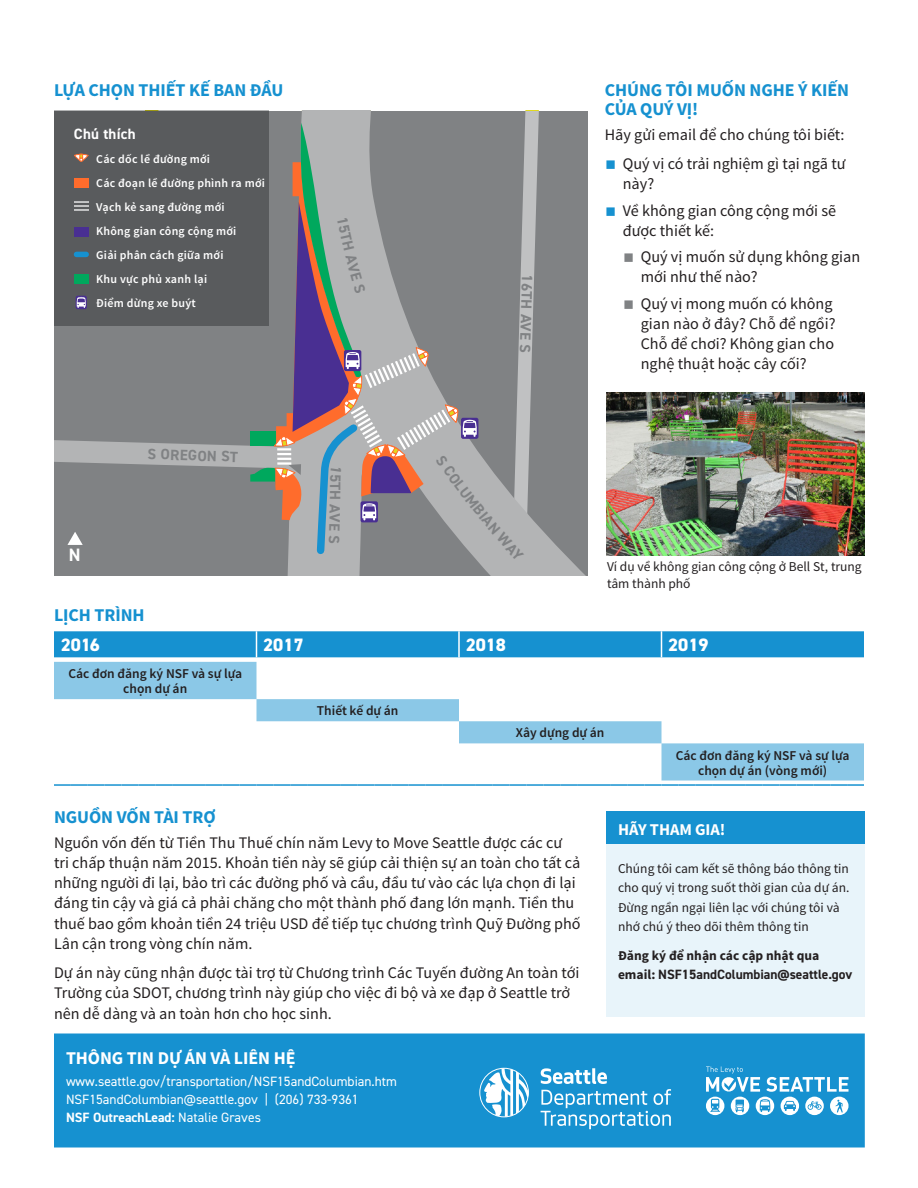
<style>
.page{position:relative;width:918px;height:1188px;background:#fff}
.page>*{position:absolute;margin:0;border:0;box-sizing:border-box;transform-origin:0 0}
.Subhead{font:700 18px/19.5px "Source Sans Pro";letter-spacing:-.005em;color:#1691d0}
.Subhead-2{font:700 18px "Source Sans Pro";letter-spacing:-.005em;color:#fff}
.t1{font:800 18px "DIN2014";color:#fff}
.t2{font:700 18px "DIN2014";color:#fff}
.BoxSub{font:700 16.5px "Source Sans Pro";letter-spacing:-.005em;color:#fff}
.Text{font:16.2px/20.2px "Source Sans Pro";color:#231f20}
.t3{font:700 15px "DIN2014";color:#808284}
.t4{font:700 15px "DIN2014";letter-spacing:.02em;color:#fff}
.Text_box{font:13.5px/19.5px "Source Sans Pro";color:#231f20}
.Contact{font:13.5px/18px "DIN2014";color:#fff}
.Text_Schedule{font:600 13.5px/15px "Source Sans Pro";color:#231f20;text-align:center}
.Text_box-2{font:700 13.5px/19.5px "Source Sans Pro";color:#231f20}
.t5{font:600 12px/24px "Source Sans Pro";letter-spacing:.02em;color:#fff}
.s1{font-family:"Minion Pro";font-size:29.1px;color:#1691d0}
.s2{font-family:"Minion Pro";font-size:29.1px;color:#808284}
.s3{font-family:"DIN2014"}
.s4{font-weight:700}
</style>
<div class="page">
<div style="left:54px;top:1034px;width:811px;height:114px;background:#1691d0"></div>
<svg style="left:541px;top:1068px;width:130px;height:61px"></svg>
<svg style="left:484px;top:1068px;width:44px;height:49px"></svg>
<svg style="left:706px;top:1066px;width:143px;height:49px"></svg>
<div style="left:54px;top:111px;width:534px;height:464px;background:#808284"></div>
<div style="left:54px;top:111px;width:215px;height:215px;background:#595b5d"></div>
<div style="left:606px;top:811px;width:258px;height:206px;background:#e8f4fa"></div>
<div style="left:606px;top:811px;width:258px;height:33px;background:#1691d0"></div>
<svg style="left:54px;top:662px;width:810px;height:119px"></svg>
<div style="left:54px;top:631px;width:810px;height:26px;background:#1691d0"></div>
<svg style="left:54px;top:784px;width:810px;height:2px"></svg>
<img style="left:606px;top:392px;width:258px;height:164px">
<svg style="left:67px;top:111px;width:479px;height:464px"></svg>
<p class="Subhead" style="left:54px;top:81px;width:231px">LỰA CHỌN THIẾT KẾ BAN ĐẦU</p>
<p class="t4" style="left:74px;top:124px;width:64px">Chú thích</p>
<p class="t5" style="left:96px;top:148px;width:170px">Các dốc lề đường mới<br>Các đoạn lề đường phình ra mới<br>Vạch kẻ sang đường mới<br>Không gian công cộng mới<br>Giải phân cách giữa mới<br>Khu vực phủ xanh lại<br>Điểm dừng xe buýt</p>
<p class="t2" style="left:69px;top:543px;width:13px">N</p>
<p class="t3" style="left:148px;top:444px;width:92px;rotate:2deg">S OREGON ST</p>
<p class="t3" style="left:345px;top:482px;width:20px;rotate:90deg">TH</p>
<p class="t3" style="left:538px;top:275px;width:80px;rotate:92deg">16TH AVE S</p>
<p class="Subhead" style="left:605px;top:81px;width:246px">CHÚNG TÔI MUỐN NGHE Ý KIẾN<br>CỦA QUÝ VỊ!</p>
<p class="Text" style="left:605px;top:125px;width:241px">Hãy gửi email để cho chúng tôi biết:</p>
<p class="Text" style="left:623px;top:154px;width:224px;text-indent:-18px"><span class="s1">■</span> Quý vị có trải nghiệm gì tại ngã tư này?</p>
<p class="Text" style="left:623px;top:201px;width:215px;text-indent:-18px"><span class="s1">■</span> Về không gian công cộng mới sẽ được thiết kế:</p>
<p class="Text" style="left:641px;top:247px;width:221px;text-indent:-18px"><span class="s2">■</span> Quý vị muốn sử dụng không gian mới như thế nào?</p>
<p class="Text" style="left:641px;top:294px;width:196px;text-indent:-18px"><span class="s2">■</span> Quý vị mong muốn có không gian nào ở đây? Chỗ để ngồi?<br>Chỗ để chơi? Không gian cho nghệ thuật hoặc cây cối?</p>
<p class="Text_box" style="left:607px;top:559px;width:256px;line-height:16.5px">Ví dụ về không gian công cộng ở Bell St, trung tâm thành phố</p>
<p class="Subhead" style="left:54px;top:606px;width:92px">LỊCH TRÌNH</p>
<p class="t1" style="left:61px;top:633px;width:41px">2016</p>
<p class="t1" style="left:263px;top:633px;width:42px">2017</p>
<p class="t1" style="left:466px;top:633px;width:42px">2018</p>
<p class="t1" style="left:668px;top:633px;width:42px">2019</p>
<p class="Text_Schedule" style="left:68px;top:666px;width:175px">Các đơn đăng ký NSF và sự lựa chọn dự án</p>
<p class="Text_Schedule" style="left:317px;top:704px;width:83px">Thiết kế dự án</p>
<p class="Text_Schedule" style="left:516px;top:726px;width:90px">Xây dựng dự án</p>
<p class="Text_Schedule" style="left:676px;top:748px;width:175px">Các đơn đăng ký NSF và sự lựa chọn dự án (vòng mới)</p>
<p class="Subhead" style="left:54px;top:808px;width:163px">NGUỒN VỐN TÀI TRỢ</p>
<p class="Text" style="left:54px;top:832px;width:528px">Nguồn vốn đến từ Tiền Thu Thuế chín năm Levy to Move Seattle được các cư tri chấp thuận năm 2015. Khoản tiền này sẽ giúp cải thiện sự an toàn cho tất cả những người đi lại, bảo trì các đường phố và cầu, đầu tư vào các lựa chọn đi lại đáng tin cậy và giá cả phải chăng cho một thành phố đang lớn mạnh. Tiền thu thuế bao gồm khoản tiền 24 triệu USD để tiếp tục chương trình Quỹ Đường phố Lân cận trong vòng chín năm.</p>
<p class="Text" style="left:54px;top:963px;width:527px">Dự án này cũng nhận được tài trợ từ Chương trình Các Tuyến đường An toàn tới<br>Trường của SDOT, chương trình này giúp cho việc đi bộ và xe đạp ở Seattle trở nên dễ dàng và an toàn hơn cho học sinh.</p>
<p class="BoxSub" style="left:618px;top:819px;width:109px">HÃY THAM GIA!</p>
<p class="Text_box" style="left:618px;top:859px;width:233px">Chúng tôi cam kết sẽ thông báo thông tin cho quý vị trong suốt thời gian của dự án.<br>Đừng ngần ngại liên lạc với chúng tôi và nhớ chú ý theo dõi thêm thông tin</p>
<p class="Text_box-2" style="left:618px;top:946px;width:236px">Đăng ký để nhận các cập nhật qua email: <span class="s3">NSF15andColumbian@seattle.gov</span></p>
<p class="Subhead-2" style="left:66px;top:1046px;width:231px">THÔNG TIN DỰ ÁN VÀ LIÊN HỆ</p>
<p class="Contact" style="left:66px;top:1072px;width:333px">www.seattle.gov/transportation/NSF15andColumbian.htm<br>NSF15andColumbian@seattle.gov | (206) 733-9361<br><span class="s4">NSF OutreachLead:</span> Natalie Graves</p>
</div>
